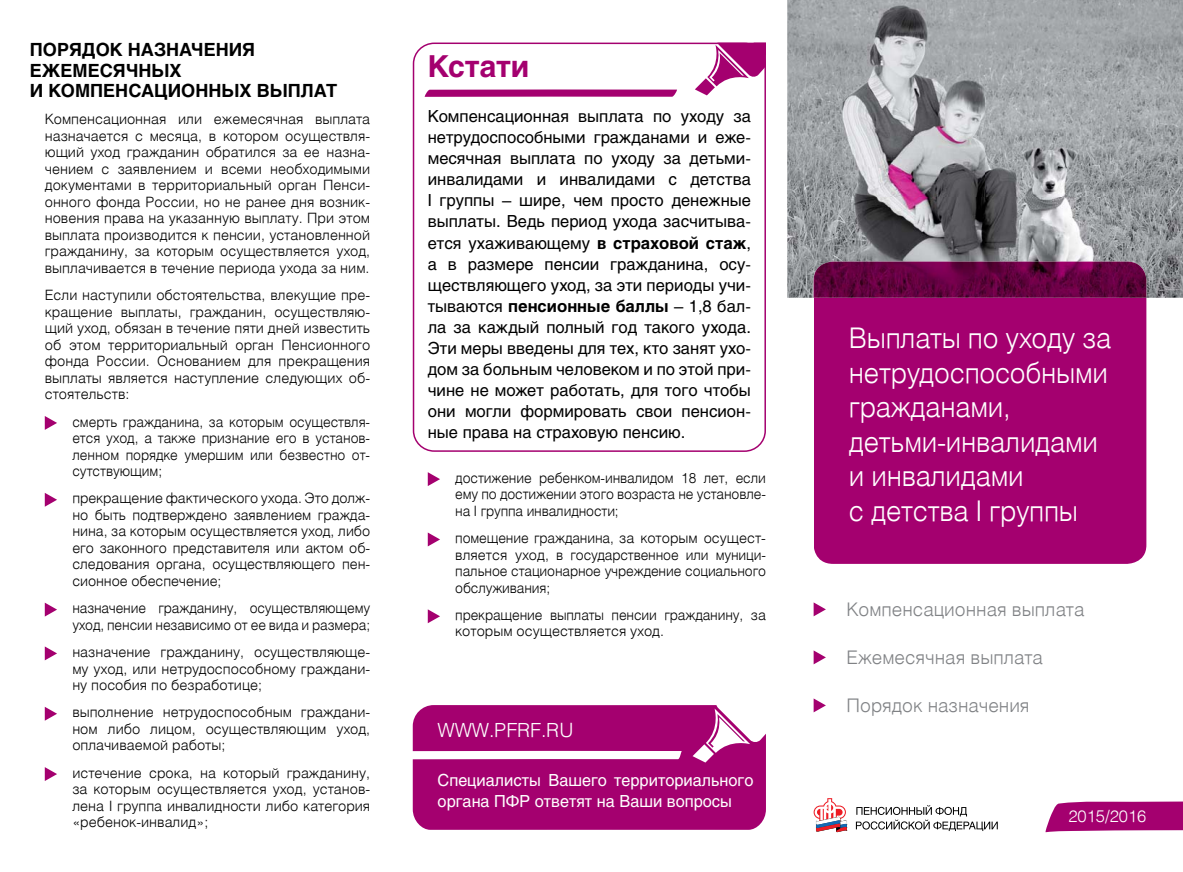
<style>
.page{position:relative;width:1183px;height:872px;background:#fff}
.page>*{position:absolute;margin:0;border:0;box-sizing:border-box;transform-origin:0 0}
.t1{font:700 30px "Helios";letter-spacing:-.01em;color:#a4006f}
.t2{font:300 28.5px/34.5px "Helios";letter-spacing:-.01em;color:#fff;scale:.96 1}
.t3{font:300 19.5px "Helios";letter-spacing:-.01em;color:#fff}
.t4{font:300 18.75px "Helios";color:#808285}
.t5{font:700 18px/20.2px "Helios";color:#000}
.t6{font:16.5px/21px "Helios";color:#000;text-align:justify}
.t7{font:16.5px/21px "Helios";color:#fff}
.t8{font:300 16.5px "Helios";color:#fff}
.t9{font:300 14.25px/16.5px "Helios";letter-spacing:-.005em;color:#000;text-align:justify}
.t10{font:300 14.25px/16.5px "Helios";letter-spacing:-.005em;color:#000;text-align:justify;scale:.96 1}
.s1{font-weight:700}
</style>
<div class="page">
<img style="left:787px;top:0;width:395px;height:298px">
<svg style="left:855px;top:805px;width:142px;height:26px"></svg>
<svg style="left:412px;top:705px;width:353px;height:124px;fill:#a4006f"></svg>
<svg style="left:813px;top:798px;width:33px;height:34px"></svg>
<svg style="left:1045px;top:801px;width:137px;height:31px"></svg>
<svg style="left:427px;top:472px;width:13px;height:14px"></svg>
<svg style="left:427px;top:532px;width:13px;height:14px"></svg>
<svg style="left:427px;top:609px;width:13px;height:14px"></svg>
<svg style="left:45px;top:416px;width:12px;height:14px"></svg>
<svg style="left:45px;top:493px;width:12px;height:14px"></svg>
<svg style="left:45px;top:602px;width:12px;height:14px"></svg>
<svg style="left:45px;top:646px;width:12px;height:14px"></svg>
<svg style="left:45px;top:707px;width:12px;height:13px"></svg>
<svg style="left:45px;top:767px;width:12px;height:14px"></svg>
<div style="left:412px;top:43px;width:353px;height:409px;border:2px solid #a4006f;border-radius:21px"></div>
<svg style="left:424px;top:89px;width:253px;height:8px"></svg>
<svg style="left:694px;top:43px;width:71px;height:52px"></svg>
<div style="left:814px;top:298px;width:331px;height:266px;background:#a4006f"></div>
<img style="left:813px;top:261px;width:332px;height:37px">
<svg style="left:813px;top:602px;width:12px;height:14px"></svg>
<svg style="left:813px;top:650px;width:12px;height:14px"></svg>
<svg style="left:813px;top:698px;width:12px;height:14px"></svg>
<p class="t5" style="left:30px;top:42px;width:309px">ПОРЯДОК НАЗНАЧЕНИЯ<br>ЕЖЕМЕСЯЧНЫХ<br>И КОМПЕНСАЦИОННЫХ ВЫПЛАТ</p>
<p class="t9" style="left:45px;top:112px;width:327px">Компенсационная или ежемесячная выплата назначается с месяца, в котором осуществля&shy;ющий уход гражданин обратился за ее назна&shy;чением с заявлением и всеми необходимыми документами в территориальный орган Пенси&shy;онного фонда России, но не ранее дня возник&shy;новения права на указанную выплату. При этом выплата производится к пенсии, установленной гражданину, за которым осуществляется уход, выплачивается в течение периода ухода за ним.</p>
<p class="t9" style="left:45px;top:288px;width:327px">Если наступили обстоятельства, влекущие пре&shy;кращение выплаты, гражданин, осуществляю&shy;щий уход, обязан в течение пяти дней известить об этом территориальный орган Пенсионного фонда России. Основанием для прекращения выплаты является наступление следующих об&shy;стоятельств:</p>
<p class="t10" style="left:72px;top:414px;width:312px">смерть гражданина, за которым осуществля&shy;ется уход, а также признание его в установ&shy;ленном порядке умершим или безвестно от&shy;сутствующим;</p>
<p class="t9" style="left:72px;top:491px;width:299px">прекращение фактического ухода. Это долж&shy;но быть подтверждено заявлением гражда&shy;нина, за которым осуществляется уход, либо его законного представителя или актом об&shy;следования органа, осуществляющего пен&shy;сионное обеспечение;</p>
<p class="t10" style="left:72px;top:601px;width:312px">назначение гражданину, осуществляющему уход, пенсии независимо от ее вида и размера;</p>
<p class="t9" style="left:72px;top:645px;width:299px">назначение гражданину, осуществляюще&shy;му уход, или нетрудоспособному граждани&shy;ну пособия по безработице;</p>
<p class="t9" style="left:72px;top:705px;width:299px">выполнение нетрудоспособным граждани&shy;ном либо лицом, осуществляющим уход, оплачиваемой работы;</p>
<p class="t9" style="left:72px;top:765px;width:299px">истечение срока, на который гражданину, за которым осуществляется уход, установ&shy;лена I группа инвалидности либо категория «ребенок-инвалид»;</p>
<h1 class="t1" style="left:427px;top:54px;width:103px">Кстати</h1>
<p class="t6" style="left:427px;top:108px;width:324px">Компенсационная выплата по уходу за нетрудоспособными гражданами и еже&shy;месячная выплата по уходу за детьми&shy;инвалидами и инвалидами с детства I группы – шире, чем просто денежные выплаты. Ведь период ухода засчитыва&shy;ется ухаживающему <span class="s1">в страховой стаж</span>, а в размере пенсии гражданина, осу&shy;ществляющего уход, за эти периоды учи&shy;тываются <span class="s1">пенсионные баллы</span> – 1,8 бал&shy;ла за каждый полный год такого ухода.<br>Эти меры введены для тех, кто занят ухо&shy;дом за больным человеком и по этой при&shy;чине не может работать, для того чтобы они могли формировать свои пенсион&shy;ные права на страховую пенсию.</p>
<p class="t10" style="left:455px;top:471px;width:325px">достижение ребенком-инвалидом 18 лет, если ему по достижении этого возраста не установле&shy;на I группа инвалидности;</p>
<p class="t10" style="left:455px;top:531px;width:325px">помещение гражданина, за которым осущест&shy;вляется уход, в государственное или муници&shy;пальное стационарное учреждение социального обслуживания;</p>
<p class="t10" style="left:455px;top:608px;width:325px">прекращение выплаты пенсии гражданину, за которым осуществляется уход.</p>
<h3 class="t3" style="left:437px;top:722px;width:137px">WWW.PFRF.RU</h3>
<p class="t7" style="left:437px;top:771px;width:317px">Специалисты Вашего территориального органа ПФР ответят на Ваши вопросы</p>
<h2 class="t2" style="left:848px;top:323px;width:275px">Выплаты по уходу за нетрудоспособными гражданами, детьми-инвалидами и инвалидами<br>с детства I группы</h2>
<h3 class="t4" style="left:846px;top:603px;width:239px">Компенсационная выплата</h3>
<h3 class="t4" style="left:846px;top:651px;width:198px">Ежемесячная выплата</h3>
<h3 class="t4" style="left:846px;top:699px;width:184px">Порядок назначения</h3>
<p class="t8" style="left:1068px;top:810px;width:79px">2015/2016</p>
</div>
